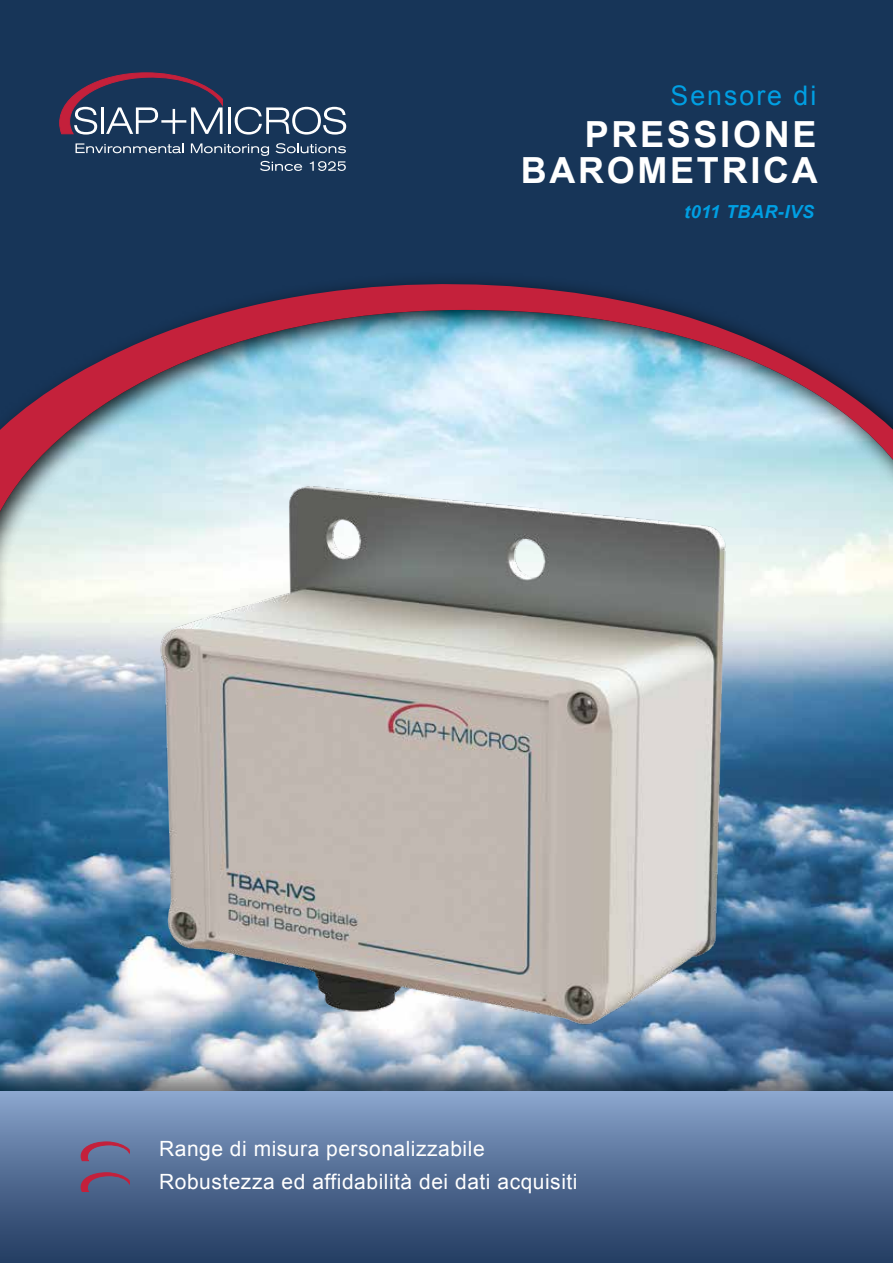
<style>
.page{position:relative;width:893px;height:1263px;background:#fff}
.page>*{position:absolute;margin:0;border:0;box-sizing:border-box;transform-origin:0 0}
.t1{font:700 36px/36px "Arial";letter-spacing:.075em;color:#fff;text-align:right}
.t2{font:27px "Arial";letter-spacing:.075em;color:#009fe3}
.t3{font:21px/33px "Arial";letter-spacing:.025em;color:#fff}
.t4{font:italic 700 18px "Arial";letter-spacing:.025em;color:#009fe3}
</style>
<div class="page">
<img style="left:0;top:680px;width:893px;height:379px">
<div style="left:0;top:0;width:893px;height:266px;background:#173558"></div>
<svg style="left:0;top:266px;width:893px;height:389px;background:#969cae"></svg>
<div style="left:0;top:1059px;width:893px;height:204px;background:#000;opacity:.51"></div>
<div style="left:0;top:1092px;width:893px;height:171px;background:linear-gradient(to bottom,#87a2ca,#20395e)"></div>
<svg style="left:59px;top:73px;width:164px;height:62px;background:#454866"></svg>
<hr style="left:228px;top:107px;width:2px;height:27px;background:#fff">
<svg style="left:235px;top:107px;width:111px;height:28px"></svg>
<svg style="left:76px;top:143px;width:108px;height:10px"></svg>
<svg style="left:191px;top:143px;width:155px;height:28px;background:#3a5471"></svg>
<img style="left:143px;top:458px;width:619px;height:612px">
<svg style="left:81px;top:1142px;width:48px;height:21px"></svg>
<svg style="left:81px;top:1173px;width:48px;height:21px"></svg>
<p class="t2" style="left:671px;top:78px;width:147px">Sensore di</p>
<h1 class="t1" style="left:521px;top:118px;width:298px">PRESSIONE<br>BAROMETRICA</h1>
<p class="t4" style="left:684px;top:199px;width:132px">t011 TBAR-IVS</p>
<p class="t3" style="left:159px;top:1132px;width:420px">Range di misura personalizzabile<br>Robustezza ed affidabilità dei dati acquisiti</p>
</div>
